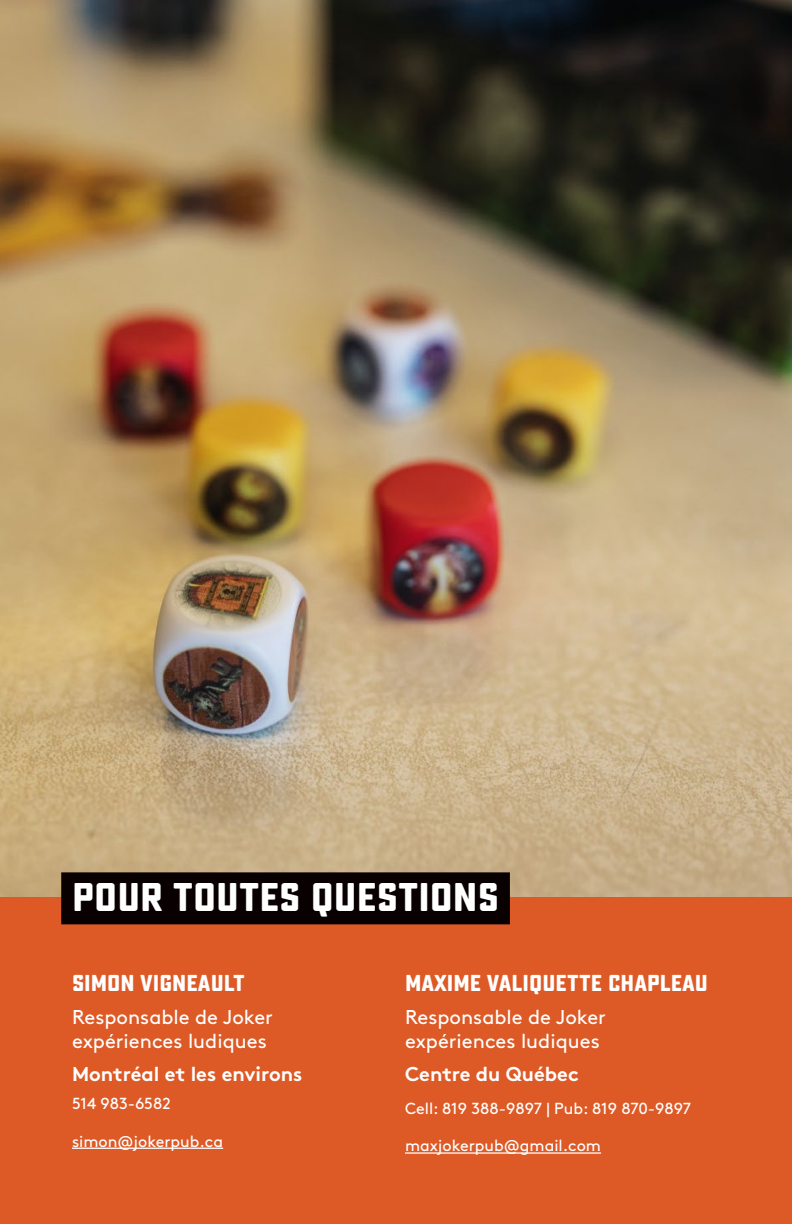
<style>
.page{position:relative;width:792px;height:1224px;background:#fff}
.page>*{position:absolute;margin:0;border:0;box-sizing:border-box;transform-origin:0 0}
.t1{font:700 40px "Sucrose";color:#fff}
.t2{font:700 23px "Sucrose";color:#fff}
.t3{font:20px/24px "Brown";color:#fff}
.t4{font:700 20px "Brown";color:#fff}
.t5{font:16px "Brown";color:#fff}
</style>
<div class="page">
<img style="left:0;top:0;width:792px;height:898px">
<div style="left:0;top:898px;width:792px;height:326px;background:#dd5a26"></div>
<div style="left:61px;top:872px;width:449px;height:52px;background:#080001"></div>
<hr style="left:72px;top:1148px;width:151px;height:1px;background:#fff">
<hr style="left:405px;top:1152px;width:196px;height:2px;background:#fff">
<h1 class="t1" style="left:72px;top:874px;width:429px">POUR TOUTES QUESTIONS</h1>
<h2 class="t2" style="left:72px;top:970px;width:174px">SIMON VIGNEAULT</h2>
<p class="t3" style="left:72px;top:1004px;width:202px">Responsable de Joker expériences ludiques</p>
<p class="t4" style="left:72px;top:1058px;width:232px">Montréal et les environs</p>
<p class="t5" style="left:72px;top:1092px;width:100px">514 983-6582</p>
<p class="t5" style="left:72px;top:1129px;width:153px">simon@jokerpub.ca</p>
<h2 class="t2" style="left:405px;top:970px;width:305px">MAXIME VALIQUETTE CHAPLEAU</h2>
<p class="t3" style="left:405px;top:1004px;width:202px">Responsable de Joker expériences ludiques</p>
<p class="t4" style="left:405px;top:1058px;width:175px">Centre du Québec</p>
<p class="t5" style="left:405px;top:1096px;width:288px">Cell: 819 388-9897 | Pub: 819 870-9897</p>
<p class="t5" style="left:405px;top:1134px;width:198px">maxjokerpub@gmail.com</p>
</div>
